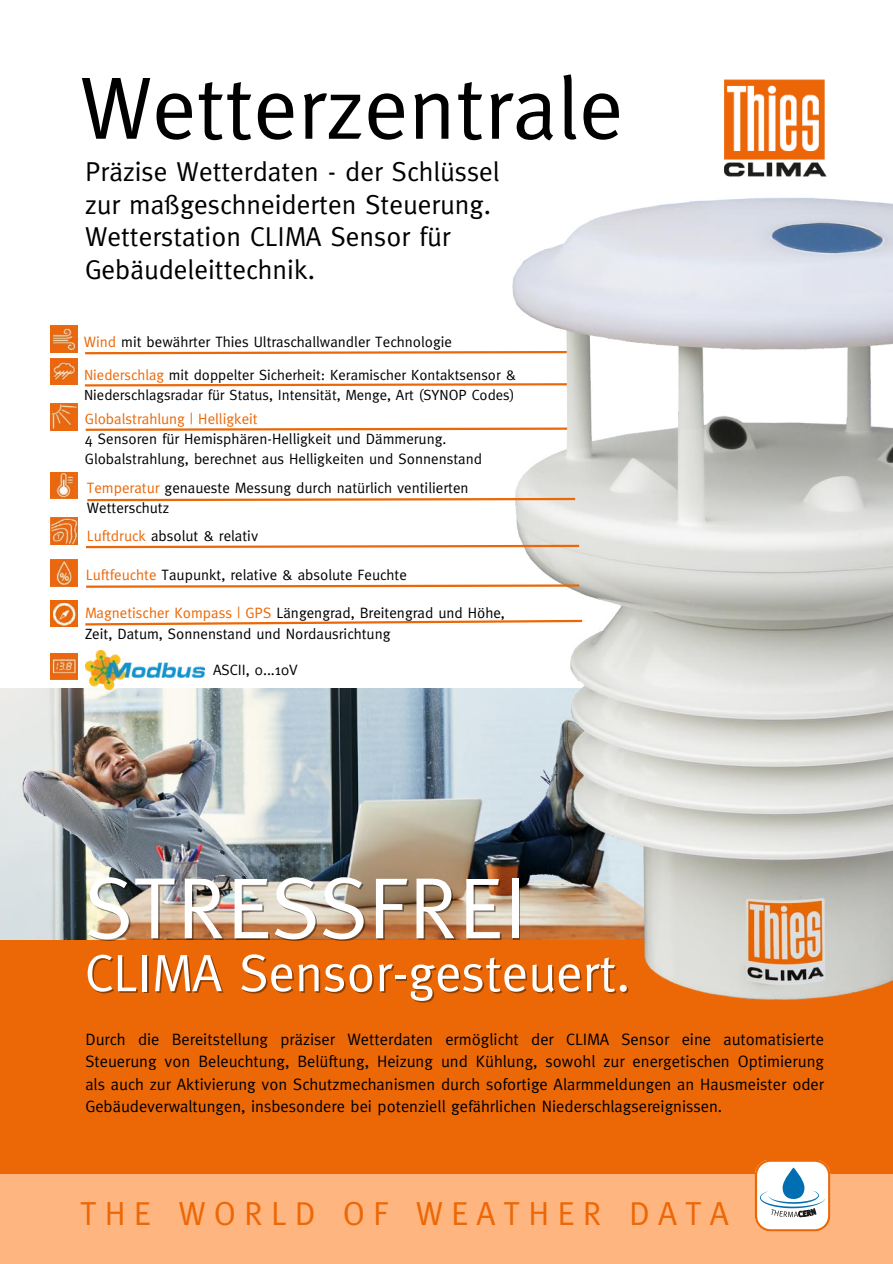
<style>
.page{position:relative;width:893px;height:1264px;background:#fff}
.page>*{position:absolute;margin:0;border:0;box-sizing:border-box;transform-origin:0 0}
.t1{font:88.5px "Meta";color:#000}
.t2{font:87px "Meta";color:#fff}
.t3{font:52.5px "Meta";color:#fff}
.t4{font:33.3px "Meta";letter-spacing:.24em;color:#ec6807}
.t5{font:27.3px/32.7px "Meta";color:#000}
.t6{font:16.5px/22.5px "Meta";color:#000;text-align:justify}
.t7{font:15px/20.2px "Meta";color:#000}
.t8{font:15px "Meta";color:#ec6807}
.t9{font:14.7px/20.2px "Meta";color:#000}
.s1{color:#ec6807}
.s2{color:rgb(0 0 0/.4)}
</style>
<div class="page">
<div style="left:0;top:939px;width:892px;height:235px;background:#ec6807"></div>
<img style="left:0;top:688px;width:420px;height:251px">
<div style="left:0;top:1174px;width:892px;height:89px;background:#ffb57f"></div>
<img style="left:50px;top:653px;width:27px;height:27px">
<img style="left:85px;top:650px;width:120px;height:39px">
<svg style="left:85px;top:620px;width:335px;height:6px"></svg>
<img style="left:50px;top:600px;width:27px;height:26px">
<svg style="left:84px;top:383px;width:336px;height:4px"></svg>
<img style="left:50px;top:358px;width:27px;height:27px">
<svg style="left:85px;top:427px;width:335px;height:4px"></svg>
<img style="left:50px;top:404px;width:27px;height:27px">
<svg style="left:85px;top:351px;width:335px;height:4px"></svg>
<img style="left:50px;top:325px;width:27px;height:27px">
<img style="left:420px;top:79px;width:472px;height:921px">
<svg style="left:87px;top:496px;width:490px;height:6px"></svg>
<img style="left:50px;top:472px;width:27px;height:27px">
<svg style="left:86px;top:543px;width:495px;height:6px"></svg>
<img style="left:50px;top:518px;width:27px;height:27px">
<svg style="left:86px;top:583px;width:495px;height:6px"></svg>
<img style="left:50px;top:559px;width:27px;height:27px">
<svg style="left:754px;top:1160px;width:76px;height:71px;background:#d8d4cf"></svg>
<h1 class="t1" style="left:80px;top:57px;width:545px">Wetterzentrale</h1>
<h3 class="t5" style="left:85px;top:155px;width:416px">Präzise Wetterdaten - der Schlüssel zur maßgeschneiderten Steuerung.<br>Wetterstation CLIMA Sensor für<br>Gebäudeleittechnik.</h3>
<p class="t7" style="left:84px;top:332px;width:369px"><span class="s1">Wind</span> mit bewährter Thies Ultraschallwandler Technologie</p>
<p class="t9" style="left:84px;top:364px;width:433px"><span class="s1">Niederschlag</span> mit doppelter Sicherheit: Keramischer Kontaktsensor &amp;<br>Niederschlagsradar für Status, Intensität, Menge, Art (SYNOP Codes)</p>
<p class="t8" style="left:85px;top:410px;width:174px">Globalstrahlung | Helligkeit</p>
<p class="t7" style="left:85px;top:428px;width:398px">4 Sensoren für Hemisphären-Helligkeit und Dämmerung.<br>Globalstrahlung, berechnet aus Helligkeiten und Sonnenstand</p>
<p class="t7" style="left:87px;top:477px;width:383px"><span class="s1">Temperatur</span> genaueste Messung durch natürlich ventilierten<br>Wetterschutz</p>
<p class="t7" style="left:87px;top:525px;width:173px"><span class="s1">Luftdruck</span> absolut &amp; relativ</p>
<p class="t7" style="left:86px;top:564px;width:322px"><span class="s1">Luftfeuchte</span> Taupunkt, relative &amp; absolute Feuchte</p>
<p class="t7" style="left:85px;top:603px;width:421px"><span class="s1">Magnetischer Kompass | GPS</span> Längengrad, Breitengrad und Höhe,<br>Zeit, Datum, Sonnenstand und Nordausrichtung</p>
<p class="t7" style="left:213px;top:659px;width:86px">ASCII, 0...10V</p>
<h2 class="t2" style="left:85px;top:857px;width:443px">STRESSFREI</h2>
<h3 class="t3" style="left:85px;top:942px;width:548px">CLIMA Sensor-gesteuert<span class="s2">.</span></h3>
<p class="t6" style="left:85px;top:1027px;width:740px">Durch die Bereitstellung präziser Wetterdaten ermöglicht der CLIMA Sensor eine automatisierte Steuerung von Beleuchtung, Belüftung, Heizung und Kühlung, sowohl zur energetischen Optimierung als auch zur Aktivierung von Schutzmechanismen durch sofortige Alarmmeldungen an Hausmeister oder Gebäudeverwaltungen, insbesondere bei potenziell gefährlichen Niederschlagsereignissen.</p>
<h3 class="t4" style="left:80px;top:1194px;width:650px">THE WORLD OF WEATHER DATA</h3>
</div>
